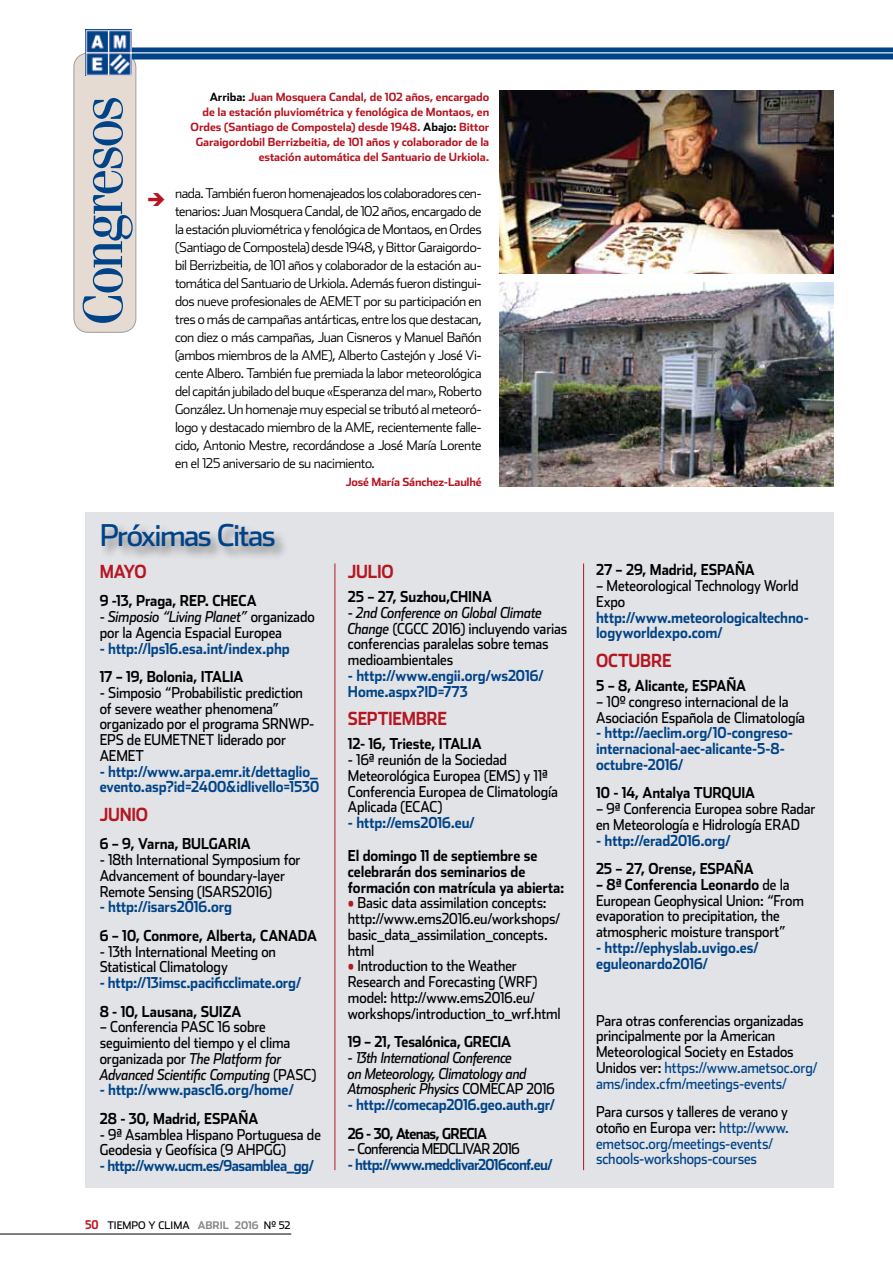
<style>
.page{position:relative;width:893px;height:1263px;background:#fff}
.page>*{position:absolute;margin:0;border:0;box-sizing:border-box;transform-origin:0 0}
.t1{font:55.8px "Fenice Std";letter-spacing:-.05em;color:#004387}
.t2{font:30px "Stainless";letter-spacing:-.055em;color:#004387}
.t3{font:700 18px "Stainless";letter-spacing:-.01em;color:#b51621;scale:.9 1}
.t4{font:15px/15.8px "Stainless";letter-spacing:-.01em;color:#000;scale:.9 1}
.t5{font:700 15px/15.8px "Stainless";letter-spacing:-.01em;color:#004387;scale:.9 1}
.t6{font:700 15px/15.8px "Stainless";letter-spacing:-.01em;color:#000;scale:.9 1}
.t7{font:15px/15.8px "Stainless";letter-spacing:-.01em;color:#004387;scale:.9 1}
.t8{font:italic 15px/15.8px "Stainless";letter-spacing:-.03em;color:#000;scale:.9 1}
.t9{font:700 15px "Stainless";letter-spacing:-.045em;color:#004387;scale:.9 1}
.t10{font:15px "Stainless";letter-spacing:-.05em;color:#000;scale:.9 1}
.t11{font:300 13.5px/18px "Stainless";letter-spacing:-.03em;color:#000;text-align:justify}
.t12{font:700 11.25px/15px "Stainless";letter-spacing:-.005em;color:#b51621;text-align:right}
.t13{font:10.5px "Stainless";color:#000}
.t14{font:700 10.5px "Stainless";color:#87888a}
.s1{color:#000}
.s2{font-style:italic}
.s3{font-family:"Stainless Cond";font-weight:700;font-size:12px;color:#b51621}
.s4{font-weight:700;color:#87888a}
.s5{font-weight:400;color:#000}
.s6{color:#b51621}
.s7{font-style:normal}
.s8{font-weight:700}
.s9{color:#004387}
</style>
<div class="page">
<hr style="left:0;top:1234px;width:291px;height:1px;background:#000">
<div style="left:85px;top:512px;width:748px;height:676px;background:#e1e3e6"></div>
<div style="left:99px;top:522px;width:189px;height:38px;background:#000;opacity:.42"></div>
<div style="left:74px;top:53px;width:62px;height:279px;background:#e5dbd3;border-radius:14px"></div>
<div style="left:74px;top:53px;width:62px;height:279px;border:1px solid #9c9e9f;border-radius:14px"></div>
<hr style="left:335px;top:563px;width:1px;height:607px;background:#b51621">
<hr style="left:583px;top:563px;width:1px;height:607px;background:#b51621">
<img style="left:500px;top:283px;width:333px;height:203px">
<img style="left:500px;top:90px;width:333px;height:184px">
<div style="left:85px;top:47px;width:808px;height:12px;background:#004387"></div>
<img style="left:85px;top:30px;width:46px;height:46px">
<hr style="left:130px;top:52px;width:763px;height:1px;background:#fff">
<h1 class="t1" style="left:69px;top:326px;width:232px;rotate:-90deg">Congresos</h1>
<p class="t12" style="left:191px;top:90px;width:300px"><span class="s1">Arriba:</span> Juan Mosquera Candal, de 102 años, encargado<br>de la estación pluviométrica y fenológica de Montaos, en Ordes (Santiago de Compostela) desde 1948. <span class="s1">Abajo:</span> Bittor Garaigordobil Berrizbeitia, de 101 años y colaborador de la estación automática del Santuario de Urkiola.</p>
<p class="t11" style="left:175px;top:184px;width:308px">nada. También fueron homenajeados los colaboradores cen&shy;tenarios: Juan Mosquera Candal, de 102 años, encargado de la estación pluviométrica y fenológica de Montaos, en Ordes (Santiago de Compostela) desde 1948, y Bittor Garaigordo&shy;bil Berrizbeitia, de 101 años y colaborador de la estación au&shy;tomática del Santuario de Urkiola. Además fueron distingui&shy;dos nueve profesionales de AEMET por su participación en tres o más de campañas antárticas, entre los que destacan, con diez o más campañas, Juan Cisneros y Manuel Bañón (ambos miembros de la AME), Alberto Castejón y José Vi&shy;cente Albero. También fue premiada la labor meteorológica del capitán jubilado del buque «Esperanza del mar», Roberto González. Un homenaje muy especial se tributó al meteoró&shy;logo y destacado miembro de la AME, recientemente falle&shy;cido, Antonio Mestre, recordándose a José María Lorente en el 125 aniversario de su nacimiento.</p>
<p class="t12" style="left:346px;top:475px;width:137px">José María Sánchez-Laulhé</p>
<h2 class="t2" style="left:100px;top:518px;width:178px">Próximas Citas</h2>
<p class="t3" style="left:100px;top:561px;width:29px">MAYO</p>
<p class="t6" style="left:100px;top:593px;width:156px">9 -13, Praga, REP. CHECA</p>
<p class="t4" style="left:100px;top:609px;width:240px">- <span class="s2">Simposio “Living Planet”</span> organizado por la Agencia Espacial Europea</p>
<p class="t5" style="left:100px;top:640px;width:213px">- http://lps16.esa.int/index.php</p>
<p class="t6" style="left:100px;top:669px;width:121px">17 – 19, Bolonia, ITALIA</p>
<p class="t4" style="left:100px;top:685px;width:240px">- Simposio “Probabilistic prediction of severe weather phenomena” organizado por el programa SRNWP-<br>EPS de EUMETNET liderado por<br>AEMET</p>
<p class="t5" style="left:100px;top:763px;width:246px">- http://www.arpa.emr.it/dettaglio_ evento.asp?id=2400&amp;idlivello=1530</p>
<p class="t3" style="left:100px;top:804px;width:21px">JUNIO</p>
<p class="t6" style="left:100px;top:836px;width:102px">6 – 9, Varna, BULGARIA</p>
<p class="t4" style="left:100px;top:852px;width:225px">- 18th International Symposium for<br>Advancement of boundary-layer<br>Remote Sensing (ISARS2016)</p>
<p class="t5" style="left:100px;top:899px;width:149px">- http://isars2016.org</p>
<p class="t6" style="left:100px;top:928px;width:190px">6 – 10, Conmore, Alberta, CANADA</p>
<p class="t4" style="left:100px;top:943px;width:197px">- 13th International Meeting on<br>Statistical Climatology</p>
<p class="t5" style="left:100px;top:975px;width:225px">- http://13imsc.pacificclimate.org/</p>
<p class="t6" style="left:100px;top:1003px;width:123px">8 - 10, Lausana, SUIZA</p>
<p class="t4" style="left:100px;top:1019px;width:242px">– Conferencia PASC 16 sobre seguimiento del tiempo y el clima organizada por <span class="s2">The Platform for<br>Advanced Scientific Computing</span> (PASC)</p>
<p class="t5" style="left:100px;top:1082px;width:217px">- http://www.pasc16.org/home/</p>
<p class="t6" style="left:100px;top:1111px;width:177px">28 - 30, Madrid, ESPAÑA</p>
<p class="t4" style="left:100px;top:1126px;width:247px">- 9ª Asamblea Hispano Portuguesa de<br>Geodesia y Geofísica (9 AHPGG)</p>
<p class="t5" style="left:100px;top:1158px;width:240px">- http://www.ucm.es/9asamblea_gg/</p>
<p class="t13" style="left:85px;top:1219px;width:120px"><span class="s3">50</span> TIEMPO Y CLIMA <span class="s4">ABRIL</span></p>
<p class="t14" style="left:235px;top:1219px;width:57px">2016 <span class="s5">Nº 52</span></p>
<p class="t3" style="left:348px;top:561px;width:21px">JULIO</p>
<p class="t6" style="left:348px;top:589px;width:144px">25 – 27, Suzhou,CHINA</p>
<p class="t4" style="left:348px;top:605px;width:245px">- <span class="s2">2nd Conference on Global Climate<br>Change</span> (CGCC 2016) incluyendo varias conferencias paralelas sobre temas medioambientales</p>
<p class="t5" style="left:348px;top:668px;width:219px">- http://www.engii.org/ws2016/<br>Home.aspx?ID=773</p>
<p class="t3" style="left:348px;top:708px;width:88px">SEPTIEMBRE</p>
<p class="t6" style="left:348px;top:736px;width:110px">12- 16, Trieste, ITALIA</p>
<p class="t4" style="left:348px;top:752px;width:235px">- 16ª reunión de la Sociedad<br>Meteorológica Europea (EMS) y 11ª<br>Conferencia Europea de Climatología<br>Aplicada (ECAC)</p>
<p class="t5" style="left:348px;top:815px;width:142px">- http://ems2016.eu/</p>
<p class="t6" style="left:348px;top:848px;width:242px">El domingo 11 de septiembre se celebrarán dos seminarios de formación con matrícula ya abierta:</p>
<p class="t4" style="left:348px;top:895px;width:237px"><span class="s6">•</span> Basic data assimilation concepts: http://www.ems2016.eu/workshops/ basic_data_assimilation_concepts. html</p>
<p class="t4" style="left:348px;top:958px;width:238px"><span class="s6">•</span> Introduction to the Weather Research and Forecasting (WRF) model: http://www.ems2016.eu/ workshops/introduction_to_wrf.html</p>
<p class="t6" style="left:348px;top:1034px;width:139px">19 – 21, Tesalónica, GRECIA</p>
<p class="t8" style="left:348px;top:1050px;width:231px">- 13th International Conference<br>on Meteorology, Climatology and<br>Atmospheric Physics <span class="s7">COMECAP 2016</span></p>
<p class="t5" style="left:348px;top:1097px;width:231px">- http://comecap2016.geo.auth.gr/</p>
<p class="t6" style="left:348px;top:1125px;width:114px">26 - 30, Atenas, GRECIA</p>
<p class="t10" style="left:348px;top:1140px;width:192px">– Conferencia MEDCLIVAR 2016</p>
<p class="t9" style="left:348px;top:1156px;width:229px">- http://www.medclivar2016conf.eu/</p>
<p class="t6" style="left:596px;top:562px;width:177px">27 – 29, Madrid, ESPAÑA</p>
<p class="t4" style="left:596px;top:578px;width:226px">– Meteorological Technology World<br>Expo</p>
<p class="t5" style="left:596px;top:609px;width:238px">http://www.meteorologicaltechno&shy;logyworldexpo.com/</p>
<p class="t3" style="left:596px;top:650px;width:13px">OCTUBRE</p>
<p class="t6" style="left:596px;top:678px;width:168px">5 – 8, Alicante, ESPAÑA</p>
<p class="t4" style="left:596px;top:694px;width:234px">– 10º congreso internacional de la<br>Asociación Española de Climatología</p>
<p class="t5" style="left:596px;top:725px;width:220px">- http://aeclim.org/10-congreso&shy;internacional-aec-alicante-5-8- octubre-2016/</p>
<p class="t6" style="left:596px;top:785px;width:160px">10 - 14, Antalya TURQUIA</p>
<p class="t4" style="left:596px;top:801px;width:245px">– 9ª Conferencia Europea sobre Radar en Meteorología e Hidrología ERAD</p>
<p class="t5" style="left:596px;top:832px;width:151px">- http://erad2016.org/</p>
<p class="t6" style="left:596px;top:861px;width:176px">25 – 27, Orense, ESPAÑA</p>
<p class="t4" style="left:596px;top:877px;width:232px"><span class="s8">– 8ª Conferencia Leonardo</span> de la European Geophysical Union: “From evaporation to precipitation, the atmospheric moisture transport”</p>
<p class="t5" style="left:596px;top:940px;width:182px">- http://ephyslab.uvigo.es/ eguleonardo2016/</p>
<p class="t4" style="left:596px;top:1012px;width:248px">Para otras conferencias organizadas principalmente por la American Meteorological Society en Estados Unidos ver: <span class="s9">https://www.ametsoc.org/ ams/index.cfm/meetings-events/</span></p>
<p class="t7" style="left:596px;top:1104px;width:216px"><span class="s1">Para cursos y talleres de verano y otoño en Europa ver:</span> http://www. emetsoc.org/meetings-events/ schools-workshops-courses</p>
</div>
